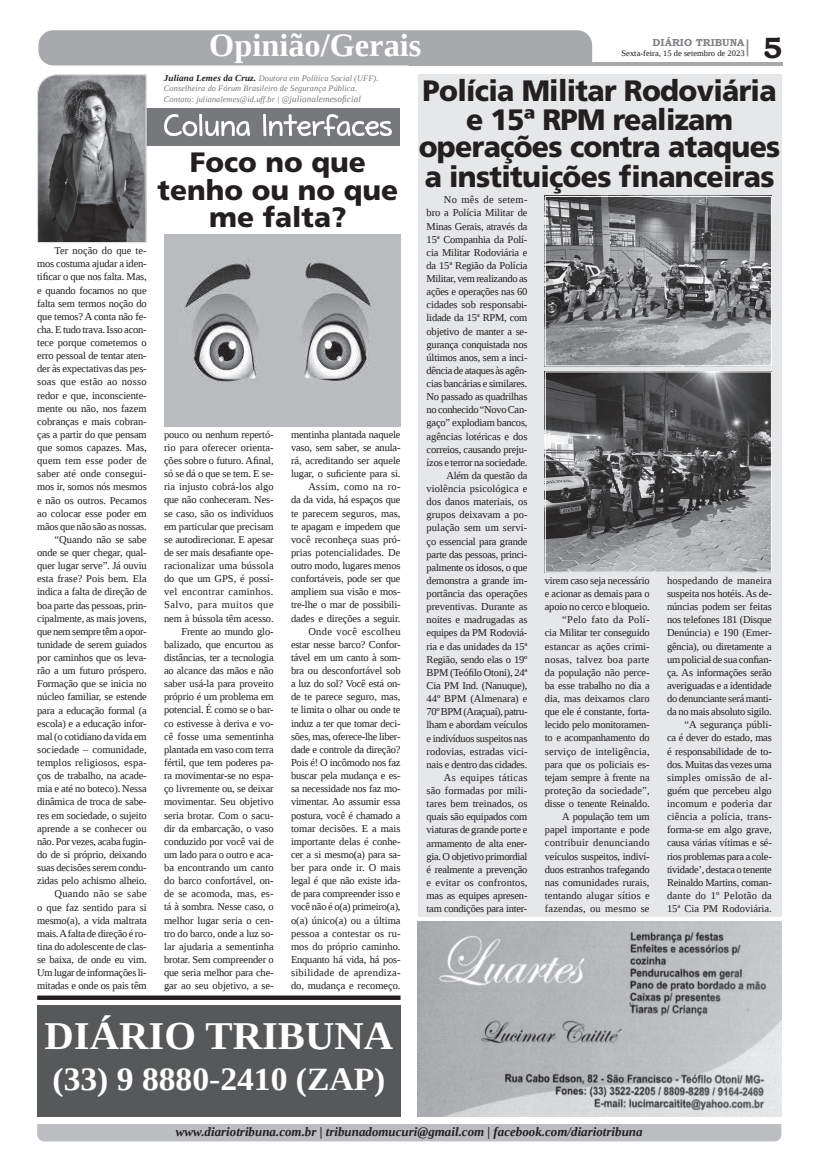
<style>
.page{position:relative;width:821px;height:1166px;background:#fff}
.page>*{position:absolute;margin:0;border:0;box-sizing:border-box;transform-origin:0 0}
.t1{font:700 39.29px "Liberation Serif";color:#fff;scale:1.04 1}
.t2{font:700 32.38px "Liberation Serif";color:#fff;scale:1.04 1}
.t3{font:700 32.38px "Liberation Serif";color:#fff}
.t4{font:900 29.49px/27.8px "Frutiger LT Std";letter-spacing:-.025em;color:#231f20;text-align:center;scale:.96 1}
.t5{font:700 29.31px "Bookman Old Style";color:#231f20}
.t6{font:900 28px/27.6px "Frutiger LT Std";color:#231f20;text-align:center}
.t7{font:italic 700 12.95px "Liberation Serif";color:#231f20}
.t8{font:10.5px/13.1px "Liberation Serif";letter-spacing:-.015em;color:#231f20;text-align:right}
.t9{font:700 10.06px "Bookman Old Style";color:#808285}
.t10{font:8.4px "Liberation Serif";color:#231f20}
.t11{font:italic 8.31px/10px "Liberation Serif";letter-spacing:.01em;color:#76787b}
.s1{font-weight:700;font-size:9.19px;color:#231f20}
.s2{font-size:9.19px}
</style>
<div class="page">
<hr style="left:409px;top:62px;width:374px;height:3px;background:#a8a9ad">
<div style="left:38px;top:30px;width:554px;height:35px;background:#a8a9ad"></div>
<svg style="left:747px;top:39px;width:1px;height:17px"></svg>
<div style="left:37px;top:1124px;width:744px;height:17px;background:#bcbdc0"></div>
<div style="left:418px;top:74px;width:363px;height:843px;background:#e6e7e9"></div>
<img style="left:418px;top:921px;width:363px;height:195px">
<div style="left:37px;top:1005px;width:364px;height:111px;background:#57585a"></div>
<div style="left:146px;top:108px;width:254px;height:38px;background:#76787b"></div>
<svg style="left:37px;top:74px;width:110px;height:169px;background:#717173"></svg>
<svg style="left:164px;top:114px;width:228px;height:22px"></svg>
<img style="left:164px;top:234px;width:237px;height:192px">
<img style="left:547px;top:373px;width:223px;height:197px">
<div style="left:545px;top:371px;width:227px;height:201px;border:1px solid #fff"></div>
<img style="left:547px;top:198px;width:223px;height:166px">
<div style="left:545px;top:196px;width:227px;height:170px;border:1px solid #fff"></div>
<div style="left:37px;top:995px;width:364px;height:5px;background:#231f20"></div>
<p class="t8" style="left:37px;top:244px;width:111px">Ter noção do que te&shy;mos costuma ajudar a iden&shy;tificar o que nos falta. Mas, e quando focamos no que falta sem termos noção do que temos? A conta não fe&shy;cha. E tudo trava. Isso acon&shy;tece porque cometemos o erro pessoal de tentar aten&shy;der às expectativas das pes&shy;soas que estão ao nosso redor e que, inconsciente&shy;mente ou não, nos fazem cobranças e mais cobran&shy;ças a partir do que pensam que somos capazes. Mas, quem tem esse poder de saber até onde consegui&shy;mos ir, somos nós mesmos e não os outros. Pecamos ao colocar esse poder em mãos que não são as nossas. “Quando não se sabe onde se quer chegar, qual&shy;quer lugar serve”. Já ouviu esta frase? Pois bem. Ela indica a falta de direção de boa parte das pessoas, prin&shy;cipalmente, as mais jovens, que nem sempre têm a opor&shy;tunidade de serem guiados por caminhos que os leva&shy;rão a um futuro próspero.<br>Formação que se inicia no núcleo familiar, se estende para a educação formal (a escola) e a educação infor&shy;mal (o cotidiano da vida em sociedade – comunidade, templos religiosos, espa&shy;ços de trabalho, na acade&shy;mia e até no boteco). Nessa dinâmica de troca de sabe&shy;res em sociedade, o sujeito aprende a se conhecer ou não. Por vezes, acaba fugin&shy;do de si próprio, deixando suas decisões serem condu&shy;zidas pelo achismo alheio.<br>Quando não se sabe<br>o que faz sentido para si mesmo(a), a vida maltrata mais. A falta de direção é ro&shy;tina do adolescente de clas&shy;se baixa, de onde eu vim.<br>Um lugar de informações li&shy;mitadas e onde os pais têm</p>
<h2 class="t3" style="left:209px;top:24px;width:214px">Opinião/Gerais</h2>
<h3 class="t4" style="left:419px;top:77px;width:378px">Polícia Militar Rodoviária e 15ª RPM realizam operações contra ataques</h3>
<h3 class="t4" style="left:425px;top:163px;width:366px">a instituições financeiras</h3>
<p class="t8" style="left:427px;top:193px;width:102px">No mês de setem-<br>bro a Polícia Militar de<br>Minas Gerais, através da<br>15ª Companhia da Polí&shy;cia Militar Rodoviária e da 15ª Região da Polícia<br>Militar, vem realizando as ações e operações nas 60 cidades sob responsabi&shy;lidade da 15ª RPM, com objetivo de manter a se&shy;gurança conquistada nos últimos anos, sem a inci&shy;dência de ataques às agên&shy;cias bancárias e similares.<br>No passado as quadrilhas no conhecido “Novo Can&shy;gaço” explodiam bancos, agências lotéricas e dos correios, causando preju&shy;ízos e terror na sociedade.<br>Além da questão da violência psicológica e dos danos materiais, os grupos deixavam a po&shy;pulação sem um servi&shy;ço essencial para grande parte das pessoas, princi&shy;palmente os idosos, o que demonstra a grande im&shy;portância das operações preventivas. Durante as noites e madrugadas as equipes da PM Rodoviá&shy;ria e das unidades da 15ª<br>Região, sendo elas o 19º<br>BPM (Teófilo Otoni), 24ª<br>Cia PM Ind. (Nanuque),<br>44º BPM (Almenara) e<br>70º BPM (Araçuaí), patru&shy;lham e abordam veículos e indivíduos suspeitos nas rodovias, estradas vici&shy;nais e dentro das cidades.<br>As equipes táticas<br>são formadas por mili&shy;tares bem treinados, os quais são equipados com viaturas de grande porte e armamento de alta ener&shy;gia. O objetivo primordial é realmente a prevenção e evitar os confrontos, mas as equipes apresen&shy;tam condições para inter-</p>
<p class="t9" style="left:653px;top:35px;width:93px">DIÁRIO TRIBUNA</p>
<h3 class="t5" style="left:763px;top:27px;width:21px">5</h3>
<p class="t10" style="left:622px;top:48px;width:125px">Sexta-feira, 15 de setembro de 2023</p>
<p class="t11" style="left:164px;top:73px;width:216px"><span class="s1">Juliana Lemes da Cruz.</span> Doutora em Política Social (UFF).<br>Conselheira do Fórum Brasileiro de Segurança Pública.</p>
<p class="t11" style="left:164px;top:94px;width:199px">Contato: julianalemes@id.uff.br | @<span class="s2">julianalemesoficial</span></p>
<h3 class="t6" style="left:158px;top:149px;width:242px">Foco no que tenho ou no que me falta?</h3>
<p class="t8" style="left:164px;top:428px;width:111px">pouco ou nenhum repertó&shy;rio para oferecer orienta&shy;ções sobre o futuro. Afinal, só se dá o que se tem. E se&shy;ria injusto cobrá-los algo que não conheceram. Nes&shy;se caso, são os indivíduos em particular que precisam se autodirecionar. E apesar de ser mais desafiante ope&shy;racionalizar uma bússola do que um GPS, é possí&shy;vel encontrar caminhos.<br>Salvo, para muitos que nem à bússola têm acesso.<br>Frente ao mundo glo&shy;balizado, que encurtou as distâncias, ter a tecnologia ao alcance das mãos e não saber usá-la para proveito próprio é um problema em potencial. É como se o bar&shy;co estivesse à deriva e vo&shy;cê fosse uma sementinha plantada em vaso com terra fértil, que tem poderes pa&shy;ra movimentar-se no espa&shy;ço livremente ou, se deixar movimentar. Seu objetivo seria brotar. Com o sacu&shy;dir da embarcação, o vaso conduzido por você vai de um lado para o outro e aca&shy;ba encontrando um canto do barco confortável, on&shy;de se acomoda, mas, es&shy;tá à sombra. Nesse caso, o melhor lugar seria o cen&shy;tro do barco, onde a luz so&shy;lar ajudaria a sementinha brotar. Sem compreender o que seria melhor para che&shy;gar ao seu objetivo, a se-</p>
<p class="t8" style="left:291px;top:428px;width:111px">mentinha plantada naquele vaso, sem saber, se anula&shy;rá, acreditando ser aquele lugar, o suficiente para si.<br>Assim, como na ro-<br>da da vida, há espaços que te parecem seguros, mas, te apagam e impedem que você reconheça suas pró&shy;prias potencialidades. De outro modo, lugares menos confortáveis, pode ser que ampliem sua visão e mos&shy;tre-lhe o mar de possibili&shy;dades e direções a seguir.<br>Onde você escolheu estar nesse barco? Confor&shy;tável em um canto à som&shy;bra ou desconfortável sob a luz do sol? Você está on&shy;de te parece seguro, mas, te limita o olhar ou onde te induz a ter que tomar deci&shy;sões, mas, oferece-lhe liber&shy;dade e controle da direção?<br>Pois é! O incômodo nos faz buscar pela mudança e es&shy;sa necessidade nos faz mo&shy;vimentar. Ao assumir essa postura, você é chamado a tomar decisões. E a mais importante delas é conhe&shy;cer a si mesmo(a) para sa&shy;ber para onde ir. O mais legal é que não existe ida&shy;de para compreender isso e você não é o(a) primeiro(a), o(a) único(a) ou a última pessoa a contestar os ru&shy;mos do próprio caminho.<br>Enquanto há vida, há pos&shy;sibilidade de aprendiza&shy;do, mudança e recomeço.</p>
<p class="t8" style="left:545px;top:574px;width:106px">virem caso seja necessário e acionar as demais para o apoio no cerco e bloqueio. “Pelo fato da Polí-<br>cia Militar ter conseguido estancar as ações crimi&shy;nosas, talvez boa parte da população não perce&shy;ba esse trabalho no dia a dia, mas deixamos claro que ele é constante, forta&shy;lecido pelo monitoramen&shy;to e acompanhamento do serviço de inteligência, para que os policiais es&shy;tejam sempre à frente na proteção da sociedade”, disse o tenente Reinaldo.<br>A população tem um papel importante e pode contribuir denunciando veículos suspeitos, indiví&shy;duos estranhos trafegando nas comunidades rurais, tentando alugar sítios e fazendas, ou mesmo se</p>
<p class="t8" style="left:667px;top:574px;width:106px">hospedando de maneira suspeita nos hotéis. As de&shy;núncias podem ser feitas nos telefones 181 (Disque<br>Denúncia) e 190 (Emer&shy;gência), ou diretamente a um policial de sua confian&shy;ça. As informações serão averiguadas e a identidade do denunciante será manti&shy;da no mais absoluto sigilo. “A segurança públi-<br>ca é dever do estado, mas é responsabilidade de to&shy;dos. Muitas das vezes uma simples omissão de al&shy;guém que percebeu algo incomum e poderia dar ciência a polícia, trans&shy;forma-se em algo grave, causa várias vítimas e sé&shy;rios problemas para a cole&shy;tividade’, destaca o tenente<br>Reinaldo Martins, coman&shy;dante do 1º Pelotão da<br>15ª Cia PM Rodoviária.</p>
<h1 class="t1" style="left:45px;top:1009px;width:337px">DIÁRIO TRIBUNA</h1>
<h2 class="t2" style="left:53px;top:1057px;width:322px">(33) 9 8880-2410 (ZAP)</h2>
<p class="t7" style="left:176px;top:1123px;width:468px">www.diariotribuna.com.br | tribunadomucuri@gmail.com | facebook.com/diariotribuna</p>
</div>
